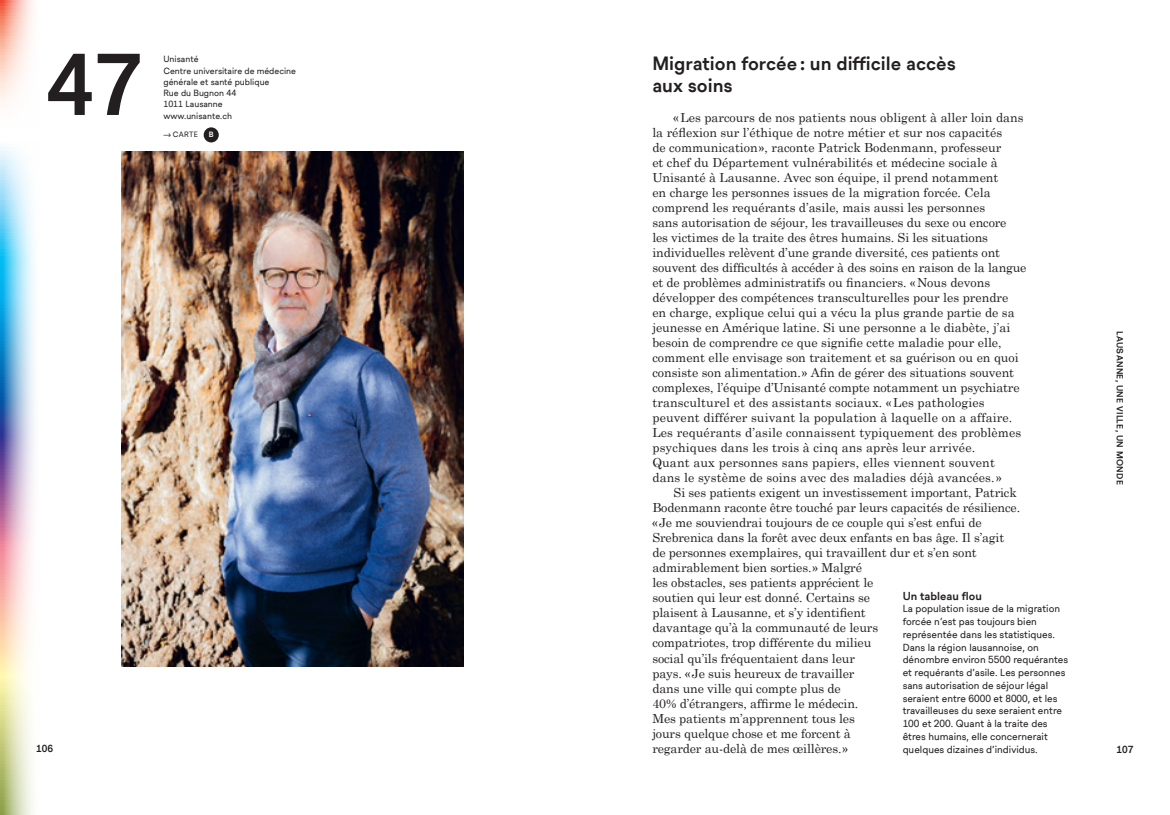
<style>
.page{position:relative;width:1170px;height:815px;background:#fff}
.page>*{position:absolute;margin:0;border:0;box-sizing:border-box;transform-origin:0 0}
.t1{font:700 85px "Lausanne";color:#231f20}
.Sujet_-_titre{font:700 18.75px/22.5px "Lausanne";color:#231f20}
.Sujet_-_coprs_de_tex{font:12.5px/15px "Century Schoolbook";letter-spacing:-.01em;color:#231f20}
.Sujets_-_encadré_-_t{font:700 11.25px "Lausanne";color:#231f20}
.Sujets_-_encadré_-_t-2{font:10px/12.8px "Lausanne";color:#231f20}
.t2{font:700 10px "Lausanne";color:#231f20}
.Sujet_-_adresse{font:8.75px/11.2px "Lausanne";color:#231f20}
.t3{font:700 8.75px "Lausanne";letter-spacing:.04em;color:#231f20}
.Sujet_-_adresse-2{font:7.5px "Lausanne";letter-spacing:.04em;color:#231f20}
.Sujet_-_adresse-3{font:700 7.5px "Lausanne";color:#fff}
</style>
<div class="page">
<div style="left:204px;top:127px;width:15px;height:15px;background:#231f20;border-radius:50%"></div>
<img style="left:122px;top:151px;width:341px;height:516px">
<img style="left:0;top:0;width:34px;height:815px">
<p class="t1" style="left:46px;top:23px;width:97px">47</p>
<p class="Sujet_-_adresse" style="left:163px;top:54px;width:134px">Unisanté<br>Centre universitaire de médecine générale et santé publique<br>Rue du Bugnon 44</p>
<p class="Sujet_-_adresse" style="left:163px;top:99px;width:70px">1011 Lausanne www.unisante.ch</p>
<p class="Sujet_-_adresse-2" style="left:163px;top:129px;width:36px">→ CARTE</p>
<p class="Sujet_-_adresse-3" style="left:209px;top:129px;width:6px">B</p>
<p class="t2" style="left:36px;top:741px;width:18px">106</p>
<p class="Sujet_-_titre" style="left:652px;top:53px;width:305px">Migration forcée : un difficile accès aux soins</p>
<p class="Sujet_-_coprs_de_tex" style="left:652px;top:109px;width:375px;text-indent:21px">«Les parcours de nos patients nous obligent à aller loin dans la réflexion sur l’éthique de notre métier et sur nos capacités<br>de communication», raconte Patrick Bodenmann, professeur<br>et chef du Département vulnérabilités et médecine sociale à Unisanté à Lausanne. Avec son équipe, il prend notamment<br>en charge les personnes issues de la migration forcée. Cela comprend les requérants d’asile, mais aussi les personnes<br>sans autorisation de séjour, les travailleuses du sexe ou encore<br>les victimes de la traite des êtres humains. Si les situations individuelles relèvent d’une grande diversité, ces patients ont souvent des difficultés à accéder à des soins en raison de la langue et de problèmes administratifs ou financiers. «Nous devons développer des compétences transculturelles pour les prendre<br>en charge, explique celui qui a vécu la plus grande partie de sa jeunesse en Amérique latine. Si une personne a le diabète, j’ai besoin de comprendre ce que signifie cette maladie pour elle, comment elle envisage son traitement et sa guérison ou en quoi consiste son alimentation.» Afin de gérer des situations souvent complexes, l’équipe d’Unisanté compte notamment un psychiatre transculturel et des assistants sociaux. «Les pathologies peuvent différer suivant la population à laquelle on a affaire.<br>Les requérants d’asile connaissent typiquement des problèmes psychiques dans les trois à cinq ans après leur arrivée.<br>Quant aux personnes sans papiers, elles viennent souvent<br>dans le système de soins avec des maladies déjà avancées.»</p>
<p class="Sujet_-_coprs_de_tex" style="left:652px;top:484px;width:369px;text-indent:21px">Si ses patients exigent un investissement important, Patrick Bodenmann raconte être touché par leurs capacités de résilience. «Je me souviendrai toujours de ce couple qui s’est enfui de Srebrenica dans la forêt avec deux enfants en bas âge. Il s’agit de personnes exemplaires, qui travaillent dur et s’en sont admirablement bien sorties.» Malgré<br>les obstacles, ses patients apprécient le<br>soutien qui leur est donné. Certains se<br>plaisent à Lausanne, et s’y identifient<br>davantage qu’à la communauté de leurs<br>compatriotes, trop différente du milieu<br>social qu’ils fréquentaient dans leur<br>pays. «Je suis heureux de travailler<br>dans une ville qui compte plus de<br>40% d’étrangers, affirme le médecin.<br>Mes patients m’apprennent tous les<br>jours quelque chose et me forcent à<br>regarder au-delà de mes œillères.»</p>
<p class="Sujets_-_encadré_-_t" style="left:902px;top:587px;width:81px">Un tableau flou</p>
<p class="Sujets_-_encadré_-_t-2" style="left:902px;top:603px;width:167px">La population issue de la migration forcée n’est pas toujours bien représentée dans les statistiques.<br>Dans la région lausannoise, on dénombre environ 5500 requérantes et requérants d’asile. Les personnes sans autorisation de séjour légal seraient entre 6000 et 8000, et les travailleuses du sexe seraient entre 100 et 200. Quant à la traite des êtres humains, elle concernerait quelques dizaines d’individus.</p>
<p class="t3" style="left:1126px;top:331px;width:155px;rotate:90deg">LAUSANNE, UNE VILLE, UN MONDE</p>
<p class="t2" style="left:1116px;top:742px;width:18px">107</p>
</div>
